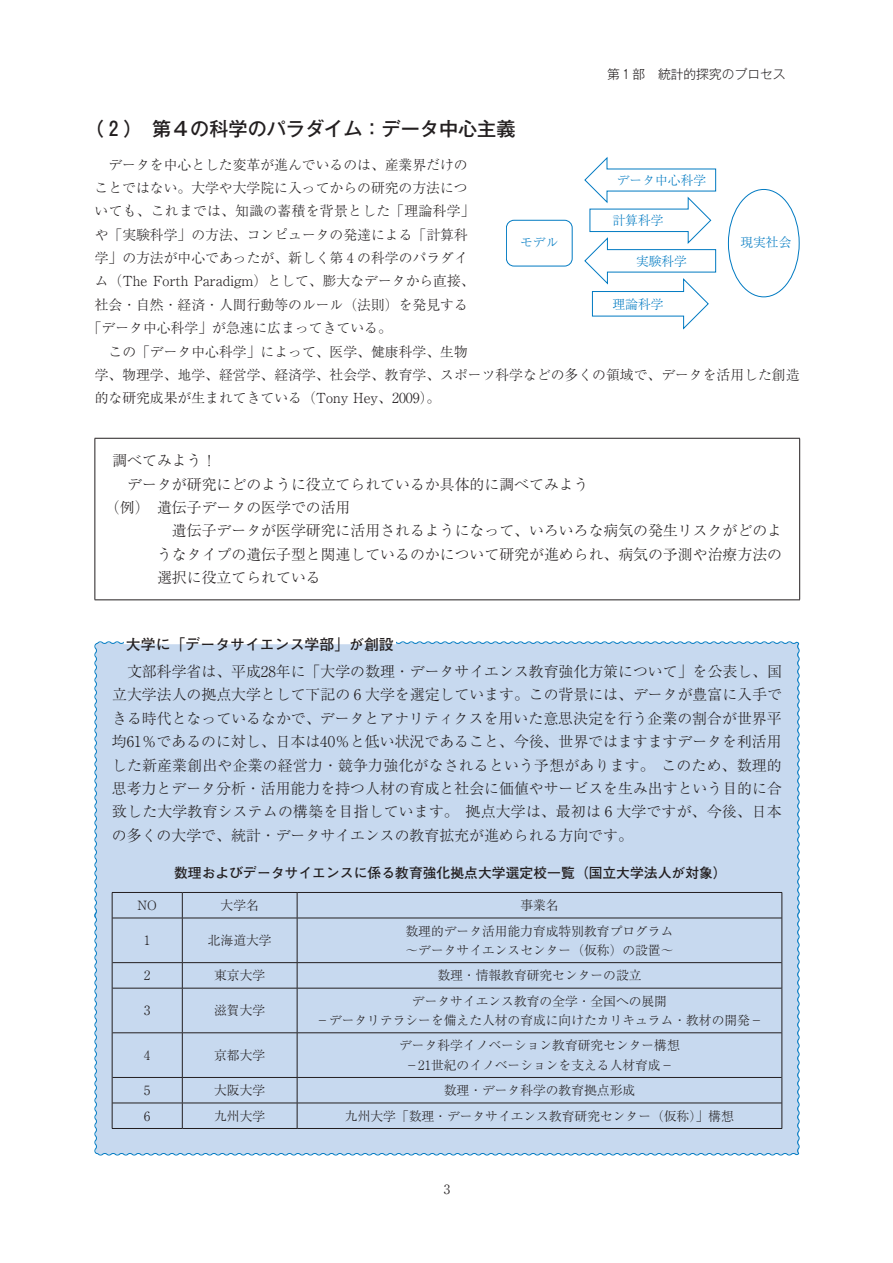
<style>
.page{position:relative;width:893px;height:1263px;background:#fff}
.page>*{position:absolute;margin:0;border:0;box-sizing:border-box;transform-origin:0 0}
.t1{font:500 19.2px "Gothic MB101 Pr 6";color:#231f20}
.t2{font:300 14.85px/23.4px "Ryumin Pr 6";color:#231f20;text-align:justify}
.t3{font:700 14.85px "Futo Go B101 Pr 6";color:#231f20}
.t4{font:300 13.8px "Ryumin Pr 6";color:#231f20}
.t5{font:700 13.8px "Futo Go B101 Pr 6";color:#231f20}
.t6{font:300 13.8px "Ryumin Pr 6";letter-spacing:.02em;color:#231f20}
.t7{font:300 12.75px/19.2px "Ryumin Pr 6";color:#231f20;text-align:center}
.t8{font:300 12.75px "Ryumin Pro";color:#007ac2}
.t9{font:300 12.75px "Gothic MB101 Pr 6";color:#231f20}
.t10{font:12.75px "TH Ryumin Gaiji L";color:#231f20}
.s1{font-family:"TH Gotic MB101 Gaiji L";font-weight:400}
.s2{font-family:"TH Gotic MB101 Gaiji M";font-weight:400}
.s3{font-family:"Gothic MB101 Pro"}
.s4{font-family:"TH Ryumin Gaiji L";font-weight:400}
</style>
<div class="page">
<hr style="left:95px;top:438px;width:705px;height:1px;background:#231f20">
<hr style="left:95px;top:438px;width:1px;height:162px;background:#231f20">
<hr style="left:799px;top:438px;width:1px;height:162px;background:#231f20">
<hr style="left:95px;top:600px;width:705px;height:1px;background:#231f20">
<div style="left:94px;top:641px;width:706px;height:267px;background:#c7d9ef"></div>
<div style="left:124px;top:630px;width:272px;height:14px;background:#fff"></div>
<svg style="left:94px;top:908px;width:706px;height:248px"></svg>
<svg style="left:584px;top:157px;width:132px;height:173px"></svg>
<div style="left:506px;top:220px;width:66px;height:46px;border:1px solid #007ac2;border-radius:8px"></div>
<p class="t9" style="left:607px;top:64px;width:180px">第<span class="s1">１</span>部 統計的探究のプロセス</p>
<p class="t1" style="left:85px;top:113px;width:432px">（<span class="s2">２</span>）第<span class="s3">４</span>の科学のパラダイム：データ中心主義</p>
<p class="t4" style="left:108px;top:153px;width:361px">データを中心とした変革が進んでいるのは、産業界だけの</p>
<p class="t4" style="left:95px;top:177px;width:375px">ことではない。大学や大学院に入ってからの研究の方法につ</p>
<p class="t6" style="left:95px;top:200px;width:382px">いても、これまでは、知識の蓄積を背景とした「理論科学」</p>
<p class="t4" style="left:95px;top:224px;width:375px">や「実験科学」の方法、コンピュータの発達による「計算科</p>
<p class="t4" style="left:95px;top:247px;width:375px">学」の方法が中心であったが、新しく第<span class="s4">４</span>の科学のパラダイ</p>
<p class="t4" style="left:95px;top:270px;width:382px">ム（The Forth Paradigm）として、膨大なデータから直接、</p>
<p class="t4" style="left:95px;top:294px;width:375px">社会・自然・経済・人間行動等のルール（法則）を発見する</p>
<p class="t4" style="left:88px;top:317px;width:306px">「データ中心科学」が急速に広まってきている。</p>
<p class="t4" style="left:109px;top:341px;width:361px">この「データ中心科学」によって、医学、健康科学、生物</p>
<p class="t4" style="left:95px;top:364px;width:706px">学、物理学、地学、経営学、経済学、社会学、教育学、スポーツ科学などの多くの領域で、データを活用した創造</p>
<p class="t4" style="left:95px;top:387px;width:347px">的な研究成果が生まれてきている（Tony Hey、2009）。</p>
<p class="t8" style="left:617px;top:170px;width:91px">データ中心科学</p>
<p class="t8" style="left:612px;top:210px;width:53px">計算科学</p>
<p class="t8" style="left:636px;top:251px;width:53px">実験科学</p>
<p class="t8" style="left:612px;top:294px;width:53px">理論科学</p>
<p class="t8" style="left:520px;top:232px;width:40px">モデル</p>
<p class="t8" style="left:740px;top:232px;width:53px">現実社会</p>
<p class="t2" style="left:112px;top:448px;width:106px">調べてみよう！</p>
<p class="t2" style="left:127px;top:471px;width:463px">データが研究にどのように役立てられているか具体的に調べてみよう</p>
<p class="t2" style="left:105px;top:495px;width:247px">（例）遺伝子データの医学での活用</p>
<p class="t2" style="left:172px;top:518px;width:612px">遺伝子データが医学研究に活用されるようになって、いろいろな病気の発生リスクがどのよ</p>
<p class="t2" style="left:157px;top:542px;width:627px">うなタイプの遺伝子型と関連しているのかについて研究が進められ、病気の予測や治療方法の</p>
<p class="t2" style="left:157px;top:565px;width:165px">選択に役立てられている</p>
<p class="t3" style="left:126px;top:632px;width:269px">大学に「データサイエンス学部」が創設</p>
<p class="t2" style="left:112px;top:659px;width:671px;text-indent:15px">文部科学省は、平成28年に「大学の数理・データサイエンス教育強化方策について」を公表し、国立大学法人の拠点大学として下記の<span class="s4">６</span>大学を選定しています。この背景には、データが豊富に入手できる時代となっているなかで、データとアナリティクスを用いた意思決定を行う企業の割合が世界平均61％であるのに対し、日本は40％と低い状況であること、今後、世界ではますますデータを利活用した新産業創出や企業の経営力・競争力強化がなされるという予想があります。このため、数理的思考力とデータ分析・活用能力を持つ人材の育成と社会に価値やサービスを生み出すという目的に合致した大学教育システムの構築を目指しています。拠点大学は、最初は<span class="s4">６</span>大学ですが、今後、日本の多くの大学で、統計・データサイエンスの教育拡充が進められる方向です。</p>
<p class="t5" style="left:174px;top:862px;width:554px">数理およびデータサイエンスに係る教育強化拠点大学選定校一覧（国立大学法人が対象）</p>
<p class="t7" style="left:138px;top:895px;width:21px">NO</p>
<p class="t7" style="left:221px;top:895px;width:40px">大学名</p>
<p class="t7" style="left:520px;top:895px;width:40px">事業名</p>
<p class="t10" style="left:141px;top:934px;width:14px">１</p>
<p class="t7" style="left:208px;top:930px;width:65px">北海道大学</p>
<p class="t7" style="left:406px;top:920px;width:269px;text-align:left">数理的データ活用能力育成特別教育プログラム～データサイエンスセンター（仮称）の設置～</p>
<p class="t10" style="left:141px;top:969px;width:14px">２</p>
<p class="t7" style="left:214px;top:965px;width:53px">東京大学</p>
<p class="t7" style="left:437px;top:965px;width:206px">数理・情報教育研究センターの設立</p>
<p class="t10" style="left:141px;top:1004px;width:14px">３</p>
<p class="t7" style="left:214px;top:1000px;width:53px">滋賀大学</p>
<p class="t7" style="left:316px;top:991px;width:448px">データサイエンス教育の全学・全国への展開<br>－データリテラシーを備えた人材の育成に向けたカリキュラム・教材の開発－</p>
<p class="t10" style="left:141px;top:1049px;width:14px">４</p>
<p class="t7" style="left:214px;top:1045px;width:53px">京都大学</p>
<p class="t7" style="left:399px;top:1035px;width:282px">データ科学イノベーション教育研究センター構想－21世紀のイノベーションを支える人材育成－</p>
<p class="t10" style="left:141px;top:1084px;width:14px">５</p>
<p class="t7" style="left:214px;top:1080px;width:53px">大阪大学</p>
<p class="t7" style="left:444px;top:1080px;width:193px">数理・データ科学の教育拠点形成</p>
<p class="t10" style="left:141px;top:1109px;width:14px">６</p>
<p class="t7" style="left:214px;top:1105px;width:53px">九州大学</p>
<p class="t7" style="left:345px;top:1105px;width:391px">九州大学「数理・データサイエンス教育研究センター（仮称）」構想</p>
<p class="t7" style="left:444px;top:1179px;width:8px">3</p>
</div>
